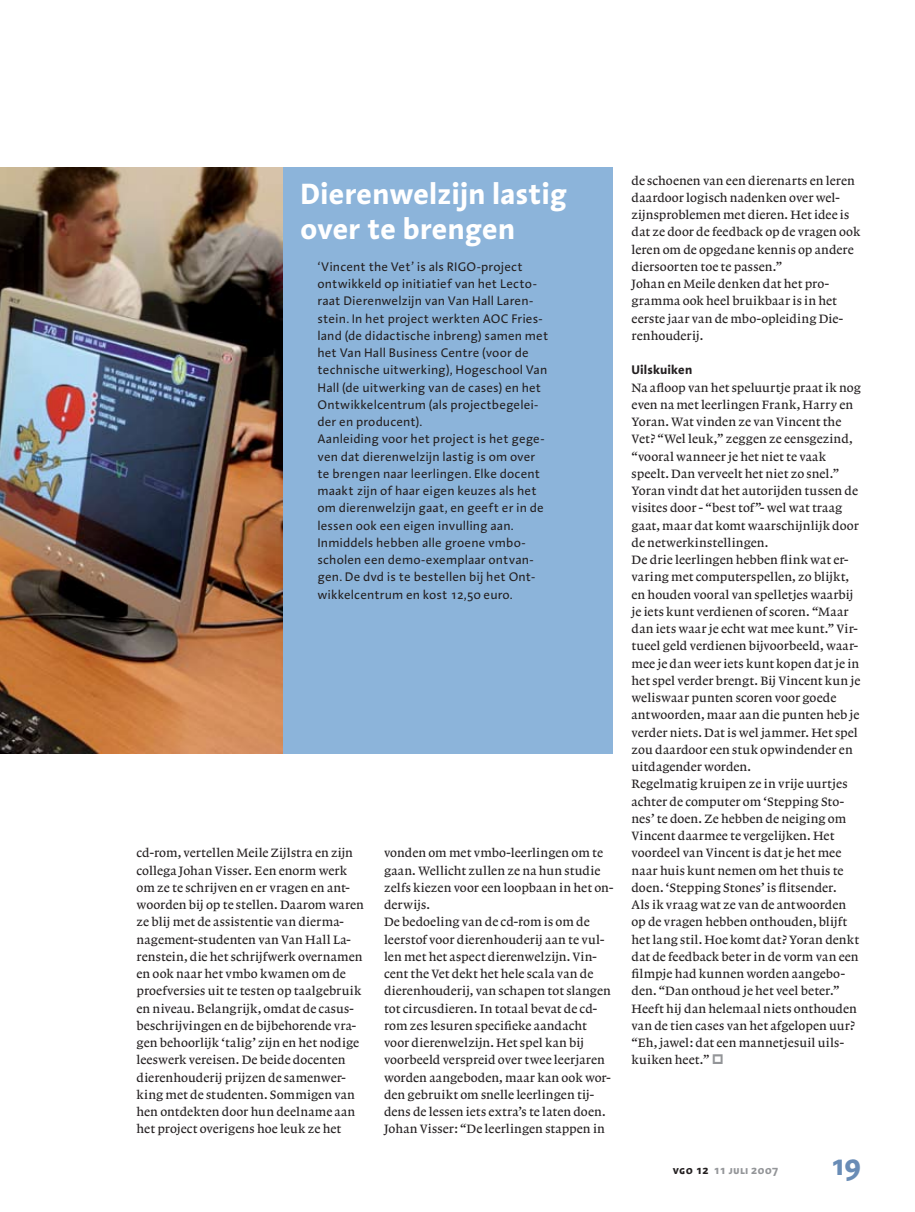
<style>
.page{position:relative;width:915px;height:1212px;background:#fff}
.page>*{position:absolute;margin:0;border:0;box-sizing:border-box;transform-origin:0 0}
.t1{font:700 30px/34.5px "Linotype Aroma";color:#fff}
.t2{font:700 30px "Linotype Aroma";color:#698cb6}
.t3{font:500 12.75px/17.2px "Lexicon No 1 Roman A";letter-spacing:.01em;color:#231f20}
.t4{font:12.75px/17.2px "Linotype Aroma";letter-spacing:.005em;color:#231f20}
.t5{font:700 12.75px "Linotype Aroma";letter-spacing:.005em;color:#231f20}
.t6{font:700 12px "Linotype Aroma SC";letter-spacing:.02em;color:#939598}
.s1{color:#231f20}
</style>
<div class="page">
<img style="left:0;top:167px;width:283px;height:587px">
<div style="left:283px;top:167px;width:330px;height:587px;background:#8cb4da"></div>
<h1 class="t1" style="left:300px;top:176px;width:268px">Dierenwelzijn lastig over te brengen</h1>
<p class="t4" style="left:317px;top:258px;width:232px">‘Vincent the Vet’ is als RIGO-project ontwikkeld op initiatief van het Lecto&shy;raat Dierenwelzijn van Van Hall Laren&shy;stein. In het project werkten AOC Fries&shy;land (de didactische inbreng) samen met het Van Hall Business Centre (voor de technische uitwerking), Hogeschool Van Hall (de uitwerking van de cases) en het Ontwikkelcentrum (als projectbegelei&shy;der en producent).<br>Aanleiding voor het project is het gege&shy;ven dat dierenwelzijn lastig is om over te brengen naar leerlingen. Elke docent maakt zijn of haar eigen keuzes als het om dierenwelzijn gaat, en geeft er in de lessen ook een eigen invulling aan.<br>Inmiddels hebben alle groene vmbo&shy;scholen een demo-exemplaar ontvan&shy;gen. De dvd is te bestellen bij het Ont&shy;wikkelcentrum en kost 12,50 euro.</p>
<p class="t3" style="left:136px;top:844px;width:229px">cd-rom, vertellen Meile Zijlstra en zijn collega Johan Visser. Een enorm werk om ze te schrijven en er vragen en ant&shy;woorden bij op te stellen. Daarom waren ze blij met de assistentie van dierma&shy;nagement-studenten van Van Hall La&shy;renstein, die het schrijfwerk overnamen en ook naar het vmbo kwamen om de proefversies uit te testen op taalgebruik en niveau. Belangrijk, omdat de casus&shy;beschrijvingen en de bijbehorende vra&shy;gen behoorlijk ‘talig’ zijn en het nodige leeswerk vereisen. De beide docenten dierenhouderij prijzen de samenwer&shy;king met de studenten. Sommigen van hen ontdekten door hun deelname aan het project overigens hoe leuk ze het</p>
<p class="t3" style="left:384px;top:844px;width:231px">vonden om met vmbo-leerlingen om te gaan. Wellicht zullen ze na hun studie zelfs kiezen voor een loopbaan in het on&shy;derwijs.<br>De bedoeling van de cd-rom is om de leerstof voor dierenhouderij aan te vul&shy;len met het aspect dierenwelzijn. Vin&shy;cent the Vet dekt het hele scala van de dierenhouderij, van schapen tot slangen tot circusdieren. In totaal bevat de cd&shy;rom zes lesuren specifieke aandacht voor dierenwelzijn. Het spel kan bij voorbeeld verspreid over twee leerjaren worden aangeboden, maar kan ook wor&shy;den gebruikt om snelle leerlingen tij&shy;dens de lessen iets extra’s te laten doen.<br>Johan Visser: “De leerlingen stappen in</p>
<p class="t3" style="left:631px;top:172px;width:230px">de schoenen van een dierenarts en leren daardoor logisch nadenken over wel&shy;zijnsproblemen met dieren. Het idee is dat ze door de feedback op de vragen ook leren om de opgedane kennis op andere diersoorten toe te passen.”<br>Johan en Meile denken dat het pro&shy;gramma ook heel bruikbaar is in het eerste jaar van de mbo-opleiding Die&shy;renhouderij.</p>
<p class="t5" style="left:631px;top:361px;width:62px">Uilskuiken</p>
<p class="t3" style="left:631px;top:379px;width:231px">Na afloop van het speluurtje praat ik nog even na met leerlingen Frank, Harry en Yoran. Wat vinden ze van Vincent the Vet? “Wel leuk,” zeggen ze eensgezind, “vooral wanneer je het niet te vaak speelt. Dan verveelt het niet zo snel.” Yoran vindt dat het autorijden tussen de visites door - “best tof”- wel wat traag gaat, maar dat komt waarschijnlijk door de netwerkinstellingen.<br>De drie leerlingen hebben flink wat er&shy;varing met computerspellen, zo blijkt, en houden vooral van spelletjes waarbij je iets kunt verdienen of scoren. “Maar dan iets waar je echt wat mee kunt.” Vir&shy;tueel geld verdienen bijvoorbeeld, waar&shy;mee je dan weer iets kunt kopen dat je in het spel verder brengt. Bij Vincent kun je weliswaar punten scoren voor goede antwoorden, maar aan die punten heb je verder niets. Dat is wel jammer. Het spel zou daardoor een stuk opwindender en uitdagender worden.<br>Regelmatig kruipen ze in vrije uurtjes achter de computer om ‘Stepping Sto&shy;nes’ te doen. Ze hebben de neiging om Vincent daarmee te vergelijken. Het voordeel van Vincent is dat je het mee naar huis kunt nemen om het thuis te doen. ‘Stepping Stones’ is flitsender.<br>Als ik vraag wat ze van de antwoorden op de vragen hebben onthouden, blijft het lang stil. Hoe komt dat? Yoran denkt dat de feedback beter in de vorm van een filmpje had kunnen worden aangebo&shy;den. “Dan onthoud je het veel beter.” Heeft hij dan helemaal niets onthouden van de tien cases van het afgelopen uur? “Eh, jawel: dat een mannetjesuil uils&shy;kuiken heet.”</p>
<p class="t6" style="left:672px;top:1162px;width:107px"><span class="s1">vgo 12</span> 11 juli 2007</p>
<h1 class="t2" style="left:829px;top:1144px;width:33px">19</h1>
</div>
